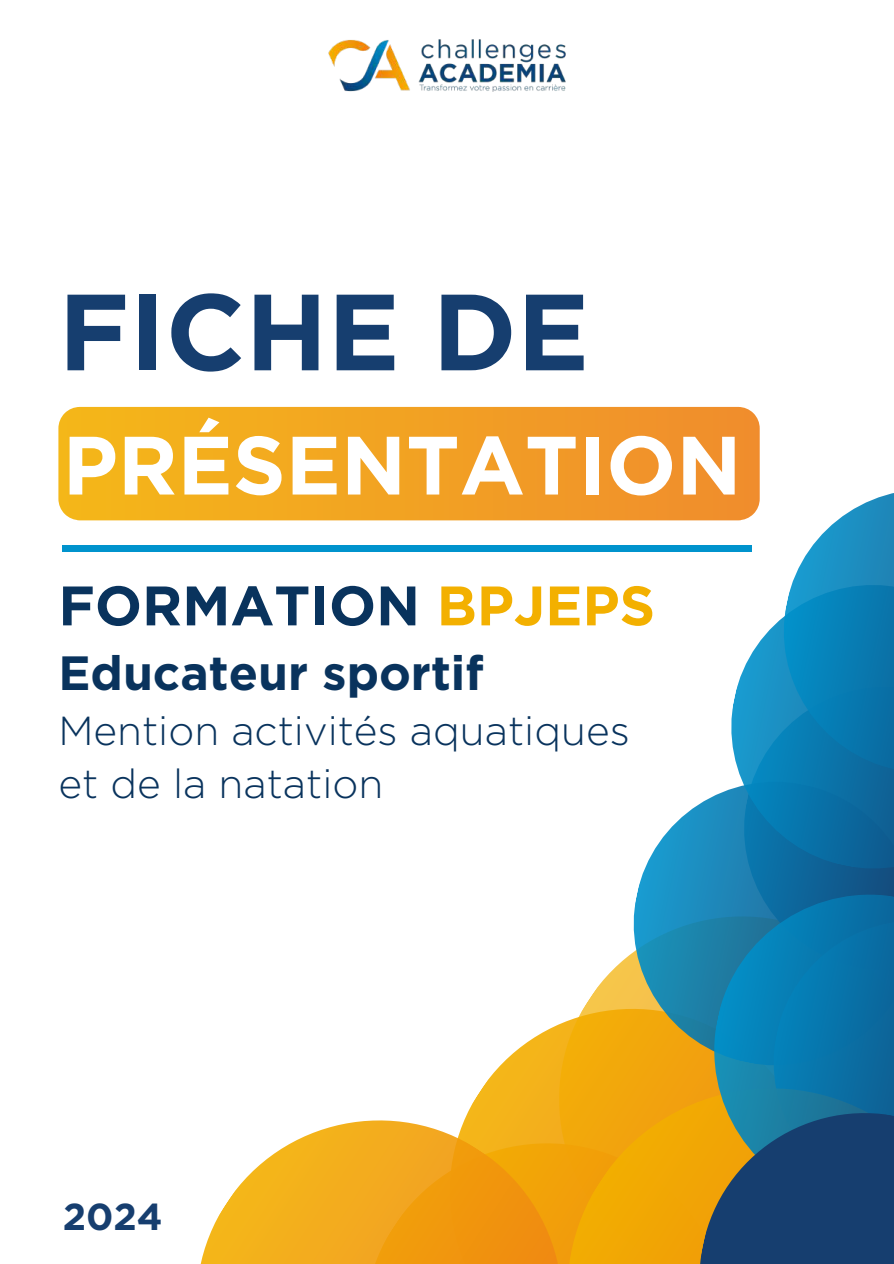
<style>
.page{position:relative;width:894px;height:1264px;background:#fff}
.page>*{position:absolute;margin:0;border:0;box-sizing:border-box;transform-origin:0 0}
.t1{font:700 108px "Gotham";color:#163e6f}
.t2{font:700 82.5px "Gotham";color:#fff}
.t3{font:700 55.5px "Gotham";color:#09335d}
.t4{font:700 48px "Gotham";color:#09335d}
.t5{font:300 40.5px/52.8px "Gotham";color:#09335d}
.t6{font:700 37.5px "Gotham";color:#163e6f}
.s1{color:#f3b000}
</style>
<div class="page">
<img style="left:328px;top:39px;width:238px;height:53px">
<svg style="left:58px;top:407px;width:701px;height:113px;background:#f2a223"></svg>
<div style="left:62px;top:545px;width:690px;height:6px;background:#0093cd"></div>
<svg style="left:478px;top:1038px;width:55px;height:57px;fill:#f4b61a"></svg>
<svg style="left:533px;top:963px;width:87px;height:132px"></svg>
<svg style="left:620px;top:794px;width:98px;height:266px"></svg>
<svg style="left:718px;top:629px;width:175px;height:251px;background:#348cb9"></svg>
<svg style="left:770px;top:493px;width:123px;height:293px"></svg>
<svg style="left:538px;top:1060px;width:146px;height:203px;background:#f1a707"></svg>
<svg style="left:699px;top:880px;width:194px;height:27px;background:#126ea2"></svg>
<svg style="left:684px;top:907px;width:209px;height:356px;background:#2a6c85"></svg>
<svg style="left:201px;top:1095px;width:386px;height:168px"></svg>
<h1 class="t1" style="left:58px;top:269px;width:532px">FICHE DE</h1>
<h2 class="t2" style="left:63px;top:417px;width:680px">PRÉSENTATION</h2>
<h3 class="t3" style="left:58px;top:573px;width:598px">FORMATION <span class="s1">BPJEPS</span></h3>
<p class="t4" style="left:58px;top:644px;width:427px">Educateur sportif</p>
<p class="t5" style="left:58px;top:703px;width:572px">Mention activités aquatiques et de la natation</p>
<p class="t6" style="left:63px;top:1194px;width:101px">2024</p>
</div>
